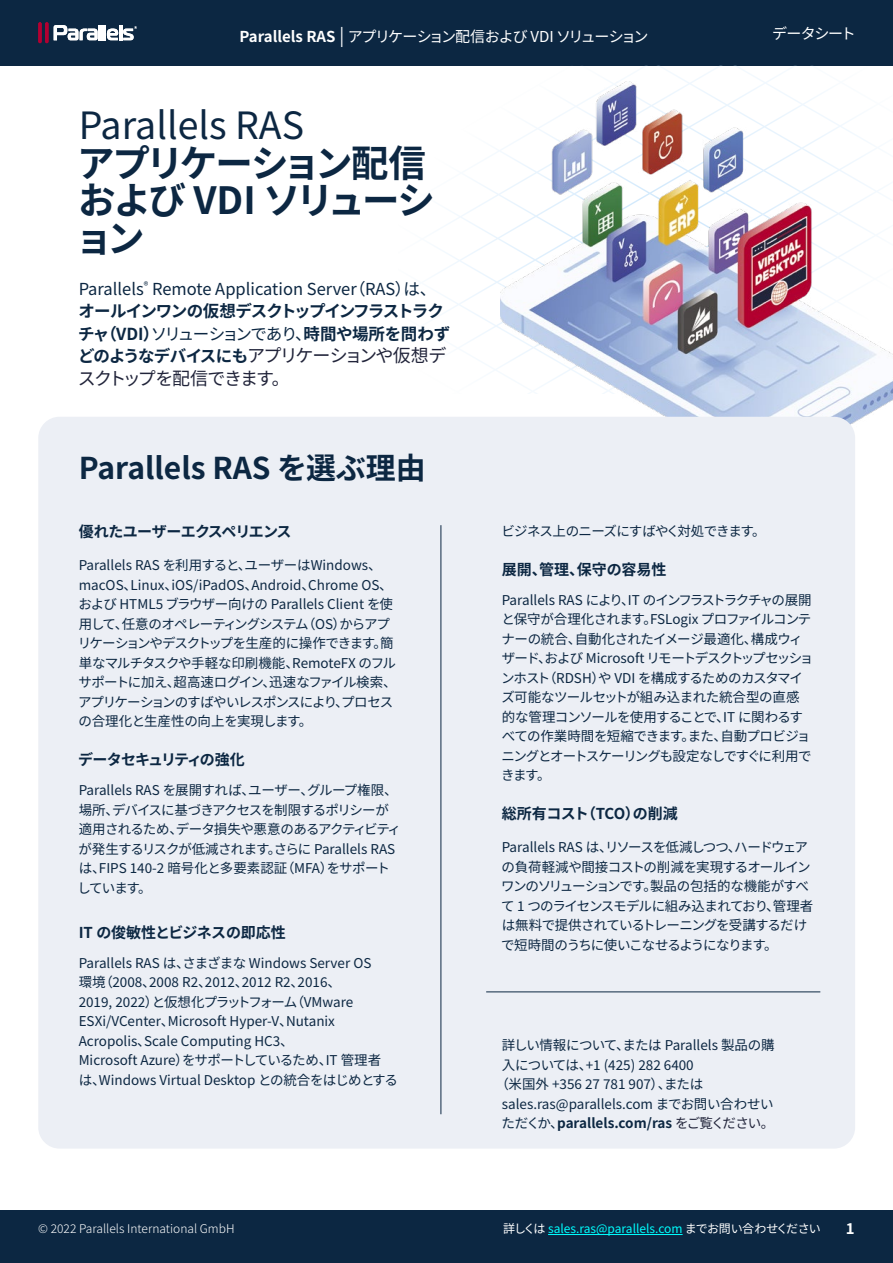
<style>
.page{position:relative;width:893px;height:1263px;background:#fff}
.page>*{position:absolute;margin:0;border:0;box-sizing:border-box;transform-origin:0 0}
.t1{font:700 37.5px/37.5px "Source Han Sans JP";letter-spacing:-.07em;color:#0c2742}
.t2{font:37.5px "Source Han Sans JP";color:#0c2742}
.t3{font:700 30px "Source Han Sans JP";color:#0c2742}
.t4{font:18px/22.5px "Source Han Sans JP";letter-spacing:-.085em;color:#21243a}
.t5{font:16.5px/22.5px "Source Han Sans JP";color:#0c2742}
.t6{font:700 15px "Source Han Sans JP";letter-spacing:-.03em;color:#0c2742}
.t7{font:15px "Source Han Sans JP";letter-spacing:-.075em;color:#fff}
.t8{font:700 15px "Source Han Sans JP";letter-spacing:-.06em;color:#0c2742}
.t9{font:700 15px "Source Han Sans JP";color:#0c2742}
.t10{font:700 15px "Source Han Sans JP";color:#fff}
.t11{font:13.5px/19.5px "Source Han Sans JP";letter-spacing:-.025em;color:#0c2742}
.t12{font:13.5px/19.5px "Source Han Sans JP";color:#0c2742}
.t13{font:13.5px/19.5px "Source Han Sans JP";letter-spacing:-.05em;color:#0c2742}
.t14{font:13.5px/19.5px "Source Han Sans JP";letter-spacing:-.055em;color:#0c2742}
.t15{font:700 13.5px "Source Han Sans JP";color:#0c2742}
.t16{font:12px "Source Han Sans JP";letter-spacing:-.015em;color:#0ff}
.t17{font:300 12px "Source Han Sans JP";color:#fff}
.s1{font-weight:700}
.s2{font-size:18px}
.s3{font-weight:700;font-size:16.5px;color:#0c2742}
.s4{font-weight:400}
.s5{font-weight:400;color:#21243a}
.s6{color:#fff}
</style>
<div class="page">
<div style="left:0;top:1210px;width:893px;height:53px;background:#0c2742"></div>
<hr style="left:548px;top:1234px;width:135px;height:1px;background:#0ff">
<div style="left:0;top:0;width:893px;height:65px;background:#0c2742"></div>
<hr style="left:38px;top:22px;width:4px;height:21px;background:#ab0131;border-radius:2px">
<svg style="left:45px;top:22px;width:4px;height:21px"></svg>
<hr style="left:119px;top:25px;width:3px;height:15px;background:#fff">
<hr style="left:103px;top:25px;width:3px;height:15px;background:#fff">
<hr style="left:99px;top:25px;width:3px;height:15px;background:#fff">
<svg style="left:54px;top:25px;width:44px;height:15px"></svg>
<svg style="left:107px;top:26px;width:30px;height:14px"></svg>
<svg style="left:398px;top:65px;width:495px;height:307px"></svg>
<img style="left:500px;top:82px;width:393px;height:352px">
<div style="left:38px;top:417px;width:817px;height:731px;background:#eceff5;border-radius:21px"></div>
<hr style="left:441px;top:525px;width:1px;height:589px;background:#0c2742">
<hr style="left:486px;top:992px;width:334px;height:1px;background:#0c2742">
<p class="t7" style="left:239px;top:28px;width:410px"><span class="s1">Parallels RAS</span> <span class="s2">|</span> アプリケーション配信および VDI ソリューション</p>
<p class="t7" style="left:772px;top:25px;width:85px">データシート</p>
<h1 class="t2" style="left:79px;top:104px;width:227px">Parallels RAS</h1>
<h1 class="t1" style="left:75px;top:145px;width:361px">アプリケーション配信および VDI ソリューション</h1>
<p class="t5" style="left:78px;top:278px;width:374px">Parallels<sup>®</sup> Remote Application Server（RAS）は、<span class="s1">オールインワンの仮想デスクトップインフラストラクチャ（VDI）</span>ソリューションであり、<span class="s1">時間や場所を問わず</span></p>
<h3 class="t4" style="left:78px;top:345px;width:370px"><span class="s3">どのようなデバイスにも</span>アプリケーションや仮想デスクトップを配信できます。</h3>
<h2 class="t3" style="left:79px;top:451px;width:349px">Parallels RAS を選ぶ理由</h2>
<p class="t6" style="left:79px;top:523px;width:214px">優れたユーザーエクスペリエンス</p>
<p class="t11" style="left:78px;top:556px;width:320px">Parallels RAS を利用すると、ユーザーはWindows、macOS、Linux、iOS/iPadOS、Android、Chrome OS、および HTML5 ブラウザー向けの Parallels Client を使用して、任意のオペレーティングシステム（OS）からアプリケーションやデスクトップを生産的に操作できます。簡単なマルチタスクや手軽な印刷機能、RemoteFX のフルサポートに加え、超高速ログイン、迅速なファイル検索、アプリケーションのすばやいレスポンスにより、プロセスの合理化と生産性の向上を実現します。</p>
<p class="t8" style="left:78px;top:751px;width:168px">データセキュリティの強化</p>
<p class="t11" style="left:78px;top:781px;width:325px">Parallels RAS を展開すれば、ユーザー、グループ権限、場所、デバイスに基づきアクセスを制限するポリシーが適用されるため、データ損失や悪意のあるアクティビティが発生するリスクが低減されます。さらに Parallels RASは、FIPS 140-2 暗号化と多要素認証（MFA）をサポートしています。</p>
<p class="t6" style="left:79px;top:924px;width:209px">IT の俊敏性とビジネスの即応性</p>
<p class="t12" style="left:79px;top:953px;width:321px">Parallels RAS は、さまざまな Windows Server OS<br>環境（2008、2008 R2、2012、2012 R2、2016、<br>2019, 2022）と仮想化プラットフォーム（VMware ESXi/VCenter、Microsoft Hyper-V、Nutanix<br>Acropolis、Scale Computing HC3、<br>Microsoft Azure）をサポートしているため、IT 管理者は、Windows Virtual Desktop との統合をはじめとする</p>
<p class="t14" style="left:501px;top:521px;width:266px">ビジネス上のニーズにすばやく対処できます。</p>
<p class="t9" style="left:502px;top:561px;width:166px">展開、管理、保守の容易性</p>
<p class="t13" style="left:501px;top:590px;width:314px">Parallels RAS により、IT のインフラストラクチャの展開と保守が合理化されます。FSLogix プロファイルコンテナーの統合、自動化されたイメージ最適化、構成ウィザード、および Microsoft リモートデスクトップセッションホスト（RDSH）や VDI を構成するためのカスタマイズ可能なツールセットが組み込まれた統合型の直感的な管理コンソールを使用することで、IT に関わるすべての作業時間を短縮できます。また、自動プロビジョニングとオートスケーリングも設定なしですぐに利用できます。</p>
<p class="t6" style="left:502px;top:805px;width:177px">総所有コスト（TCO）の削減</p>
<p class="t14" style="left:501px;top:838px;width:314px">Parallels RAS は、リソースを低減しつつ、ハードウェアの負荷軽減や間接コストの削減を実現するオールインワンのソリューションです。製品の包括的な機能がすべて 1 つのライセンスモデルに組み込まれており、管理者は無料で提供されているトレーニングを受講するだけで短時間のうちに使いこなせるようになります。</p>
<p class="t11" style="left:502px;top:1036px;width:274px">詳しい情報について、または Parallels 製品の購</p>
<p class="t12" style="left:502px;top:1055px;width:194px">入については、+1 (425) 282 6400</p>
<p class="t12" style="left:495px;top:1075px;width:209px">（米国外 +356 27 781 907）、または</p>
<p class="t12" style="left:502px;top:1094px;width:273px">sales.ras@parallels.com までお問い合わせい</p>
<p class="t15" style="left:501px;top:1116px;width:274px"><span class="s4">ただくか、</span>parallels.com/ras <span class="s5">をご覧ください。</span></p>
<p class="t17" style="left:38px;top:1221px;width:198px">© 2022 Parallels International GmbH</p>
<p class="t16" style="left:503px;top:1221px;width:319px"><span class="s6">詳しくは</span> sales.ras@parallels.com <span class="s6">までお問い合わせください</span></p>
<p class="t10" style="left:846px;top:1220px;width:10px">1</p>
</div>
